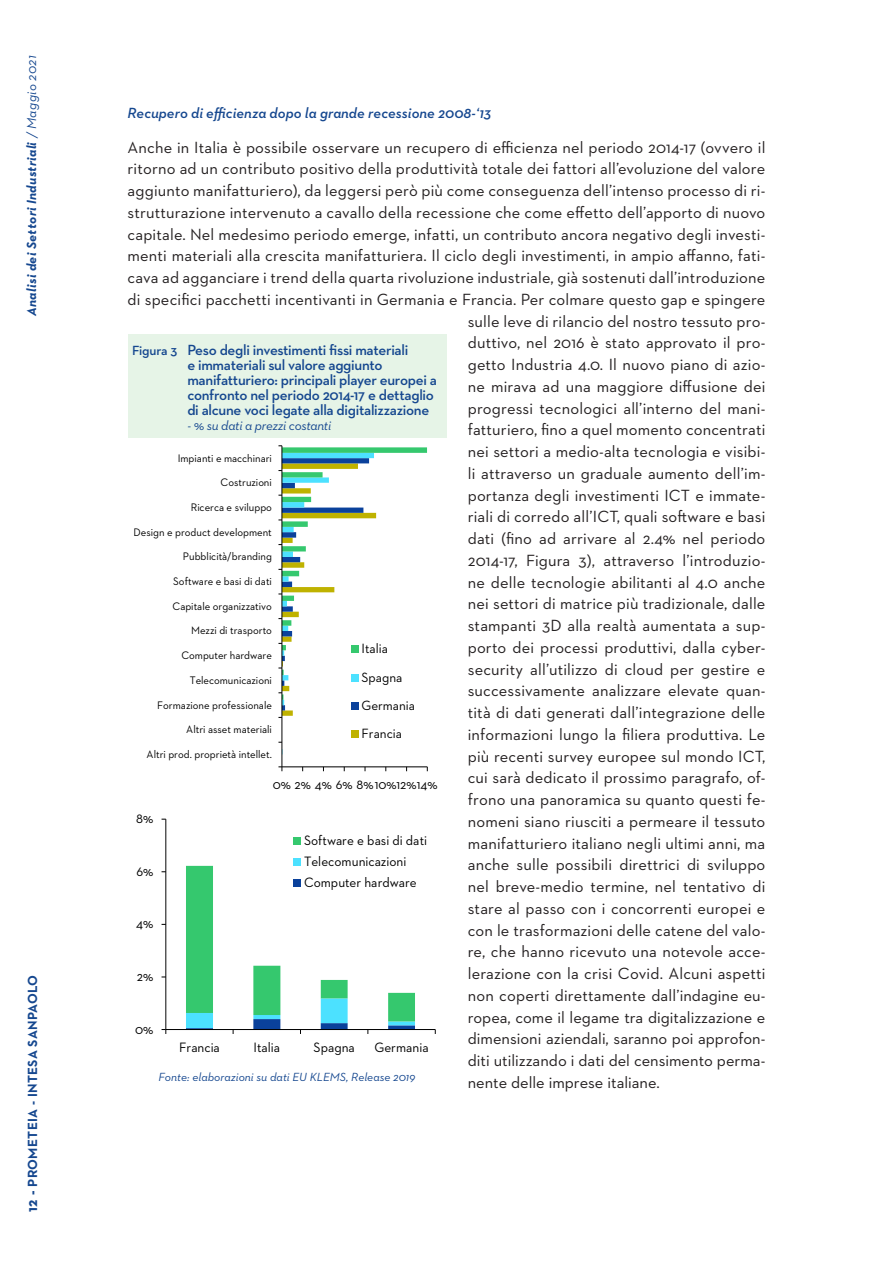
<style>
.page{position:relative;width:893px;height:1263px;background:#fff}
.page>*{position:absolute;margin:0;border:0;box-sizing:border-box;transform-origin:0 0}
.Normale{font:16.5px "Neutraface 2 Text";letter-spacing:.01em;color:#231f20}
.t1{font:600 15px/15px "Neutraface 2 Text";letter-spacing:-.02em;color:#15478f}
.titoletti{font:italic 600 15px "Neutraface 2 Text";color:#15478f}
.t2{font:13.8px/21.1px "Neutraface 2 Text";color:#000;scale:.96 1}
.t3{font:13.65px/28.3px "Neutraface 2 Text";color:#000}
.t4{font:italic 700 13.5px "Neutraface 2 Text";letter-spacing:.025em;color:#15478f}
.t5{font:700 13.5px "Neutraface 2 Text";letter-spacing:.025em;color:#15478f}
.t6{font:italic 13.5px "Neutraface 2 Text";letter-spacing:-.02em;color:#15478f}
.Fig__Note{font:italic 12px "Neutraface 2 Text";color:#15478f}
.t7{font:11.1px "Neutraface 2 Text";color:#000}
.s1{font-weight:400}
.s2{font-size:15px}
.s3{font-size:13.5px}
</style>
<div class="page">
<div style="left:128px;top:334px;width:318px;height:104px;background:#e6f4e7"></div>
<hr style="left:282px;top:767px;width:145px;height:1px;background:#000">
<hr style="left:282px;top:446px;width:1px;height:321px;background:#000">
<svg style="left:278px;top:445px;width:149px;height:309px"></svg>
<div style="left:351px;top:646px;width:7px;height:7px;background:#35c86e"></div>
<div style="left:351px;top:674px;width:7px;height:7px;background:#4ce1ff"></div>
<div style="left:351px;top:702px;width:7px;height:8px;background:#0a419b"></div>
<div style="left:351px;top:731px;width:7px;height:7px;background:#bfb200"></div>
<hr style="left:166px;top:819px;width:1px;height:210px;background:#000">
<hr style="left:166px;top:1029px;width:269px;height:1px;background:#000">
<svg style="left:162px;top:1029px;width:5px;height:5px"></svg>
<svg style="left:186px;top:866px;width:229px;height:168px"></svg>
<div style="left:294px;top:837px;width:7px;height:7px;background:#35c86e"></div>
<div style="left:294px;top:858px;width:7px;height:7px;background:#4ce1ff"></div>
<div style="left:294px;top:879px;width:7px;height:8px;background:#0a419b"></div>
<p class="t4" style="left:23px;top:316px;width:262px;rotate:-90deg">Analisi dei Settori Industriali <span class="s1">/ Maggio 2021</span></p>
<p class="t5" style="left:24px;top:1212px;width:238px;rotate:-90deg"><span class="s2">12 -</span> PROMETEIA - INTESA SANPAOLO</p>
<p class="titoletti" style="left:128px;top:103px;width:365px">Recupero di efficienza dopo la grande recessione 2008-‘13</p>
<p class="Normale" style="left:128px;top:137px;width:639px">Anche in Italia è possibile osservare un recupero di efficienza nel periodo 2014-17 (ovvero il</p>
<p class="Normale" style="left:128px;top:158px;width:639px">ritorno ad un contributo positivo della produttività totale dei fattori all’evoluzione del valore</p>
<p class="Normale" style="left:128px;top:180px;width:639px">aggiunto manifatturiero), da leggersi però più come conseguenza dell’intenso processo di ri-</p>
<p class="Normale" style="left:128px;top:202px;width:639px">strutturazione intervenuto a cavallo della recessione che come effetto dell’apporto di nuovo</p>
<p class="Normale" style="left:128px;top:224px;width:639px">capitale. Nel medesimo periodo emerge, infatti, un contributo ancora negativo degli investi-</p>
<p class="Normale" style="left:128px;top:245px;width:639px">menti materiali alla crescita manifatturiera. Il ciclo degli investimenti, in ampio affanno, fati-</p>
<p class="Normale" style="left:128px;top:267px;width:639px">cava ad agganciare i trend della quarta rivoluzione industriale, già sostenuti dall’introduzione</p>
<p class="Normale" style="left:128px;top:289px;width:639px">di specifici pacchetti incentivanti in Germania e Francia. Per colmare questo gap e spingere</p>
<p class="Normale" style="left:468px;top:311px;width:299px">sulle leve di rilancio del nostro tessuto pro-</p>
<p class="Normale" style="left:468px;top:332px;width:299px">duttivo, nel 2016 è stato approvato il pro-</p>
<p class="Normale" style="left:468px;top:354px;width:299px">getto Industria 4.0. Il nuovo piano di azio-</p>
<p class="Normale" style="left:468px;top:376px;width:299px">ne mirava ad una maggiore diffusione dei</p>
<p class="Normale" style="left:468px;top:398px;width:299px">progressi tecnologici all’interno del mani-</p>
<p class="Normale" style="left:468px;top:419px;width:299px">fatturiero, fino a quel momento concentrati</p>
<p class="Normale" style="left:468px;top:441px;width:299px">nei settori a medio-alta tecnologia e visibi-</p>
<p class="Normale" style="left:468px;top:463px;width:299px">li attraverso un graduale aumento dell’im-</p>
<p class="Normale" style="left:468px;top:485px;width:299px">portanza degli investimenti ICT e immate-</p>
<p class="Normale" style="left:468px;top:506px;width:299px">riali di corredo all’ICT, quali software e basi</p>
<p class="Normale" style="left:468px;top:528px;width:299px">dati (fino ad arrivare al 2.4% nel periodo</p>
<p class="Normale" style="left:468px;top:550px;width:299px">2014-17, Figura 3), attraverso l’introduzio-</p>
<p class="Normale" style="left:468px;top:572px;width:299px">ne delle tecnologie abilitanti al 4.0 anche</p>
<p class="Normale" style="left:468px;top:593px;width:299px">nei settori di matrice più tradizionale, dalle</p>
<p class="Normale" style="left:468px;top:615px;width:299px">stampanti 3D alla realtà aumentata a sup-</p>
<p class="Normale" style="left:468px;top:637px;width:299px">porto dei processi produttivi, dalla cyber-</p>
<p class="Normale" style="left:468px;top:659px;width:299px">security all’utilizzo di cloud per gestire e</p>
<p class="Normale" style="left:468px;top:680px;width:299px">successivamente analizzare elevate quan-</p>
<p class="Normale" style="left:468px;top:702px;width:299px">tità di dati generati dall’integrazione delle</p>
<p class="Normale" style="left:468px;top:724px;width:299px">informazioni lungo la filiera produttiva. Le</p>
<p class="Normale" style="left:468px;top:746px;width:299px">più recenti survey europee sul mondo ICT,</p>
<p class="Normale" style="left:468px;top:767px;width:299px">cui sarà dedicato il prossimo paragrafo, of-</p>
<p class="Normale" style="left:468px;top:789px;width:299px">frono una panoramica su quanto questi fe-</p>
<p class="Normale" style="left:468px;top:811px;width:299px">nomeni siano riusciti a permeare il tessuto</p>
<p class="Normale" style="left:468px;top:833px;width:299px">manifatturiero italiano negli ultimi anni, ma</p>
<p class="Normale" style="left:468px;top:854px;width:299px">anche sulle possibili direttrici di sviluppo</p>
<p class="Normale" style="left:468px;top:876px;width:299px">nel breve-medio termine, nel tentativo di</p>
<p class="Normale" style="left:468px;top:898px;width:299px">stare al passo con i concorrenti europei e</p>
<p class="Normale" style="left:468px;top:920px;width:299px">con le trasformazioni delle catene del valo-</p>
<p class="Normale" style="left:468px;top:941px;width:299px">re, che hanno ricevuto una notevole acce-</p>
<p class="Normale" style="left:468px;top:963px;width:299px">lerazione con la crisi Covid. Alcuni aspetti</p>
<p class="Normale" style="left:468px;top:985px;width:299px">non coperti direttamente dall’indagine eu-</p>
<p class="Normale" style="left:468px;top:1007px;width:299px">ropea, come il legame tra digitalizzazione e</p>
<p class="Normale" style="left:468px;top:1028px;width:299px">dimensioni aziendali, saranno poi approfon-</p>
<p class="Normale" style="left:468px;top:1050px;width:299px">diti utilizzando i dati del censimento perma-</p>
<p class="Normale" style="left:468px;top:1072px;width:194px">nente delle imprese italiane.</p>
<p class="t1" style="left:187px;top:342px;width:251px;text-indent:-55px"><span class="s3">Figura 3</span> Peso degli investimenti fissi materiali<br>e immateriali sul valore aggiunto manifatturiero: principali player europei a confronto nel periodo 2014-17 e dettaglio di alcune voci legate alla digitalizzazione</p>
<p class="t6" style="left:187px;top:417px;width:145px">- % su dati a prezzi costanti</p>
<p class="t7" style="left:178px;top:451px;width:96px">Impianti e macchinari</p>
<p class="t7" style="left:221px;top:475px;width:53px">Costruzioni</p>
<p class="t7" style="left:191px;top:500px;width:83px">Ricerca e sviluppo</p>
<p class="t7" style="left:134px;top:525px;width:140px">Design e product development</p>
<p class="t7" style="left:183px;top:550px;width:91px">Pubblicità/branding</p>
<p class="t7" style="left:173px;top:574px;width:100px">Software e basi di dati</p>
<p class="t7" style="left:173px;top:599px;width:101px">Capitale organizzativo</p>
<p class="t7" style="left:191px;top:624px;width:82px">Mezzi di trasporto</p>
<p class="t3" style="left:362px;top:634px;width:55px">Italia<br>Spagna<br>Germania<br>Francia</p>
<p class="t7" style="left:181px;top:648px;width:92px">Computer hardware</p>
<p class="t7" style="left:190px;top:673px;width:84px">Telecomunicazioni</p>
<p class="t7" style="left:157px;top:698px;width:116px">Formazione professionale</p>
<p class="t7" style="left:186px;top:722px;width:87px">Altri asset materiali</p>
<p class="t7" style="left:147px;top:747px;width:127px">Altri prod. proprietà intellet.</p>
<p class="t3" style="left:273px;top:770px;width:166px">0% 2% 4% 6% 8%10%12%14%</p>
<p class="t2" style="left:136px;top:808px;width:19px">8%</p>
<p class="t2" style="left:304px;top:829px;width:130px">Software e basi di dati<br>Telecomunicazioni<br>Computer hardware</p>
<p class="t2" style="left:136px;top:860px;width:19px">6%</p>
<p class="t2" style="left:136px;top:913px;width:19px">4%</p>
<p class="t2" style="left:137px;top:965px;width:19px">2%</p>
<p class="t2" style="left:135px;top:1018px;width:21px">0%</p>
<p class="t2" style="left:179px;top:1036px;width:44px">Francia</p>
<p class="t2" style="left:254px;top:1036px;width:29px">Italia</p>
<p class="t2" style="left:314px;top:1036px;width:45px">Spagna</p>
<p class="t2" style="left:375px;top:1036px;width:58px">Germania</p>
<p class="Fig__Note" style="left:159px;top:1069px;width:258px">Fonte: elaborazioni su dati EU KLEMS, Release 2019</p>
</div>
